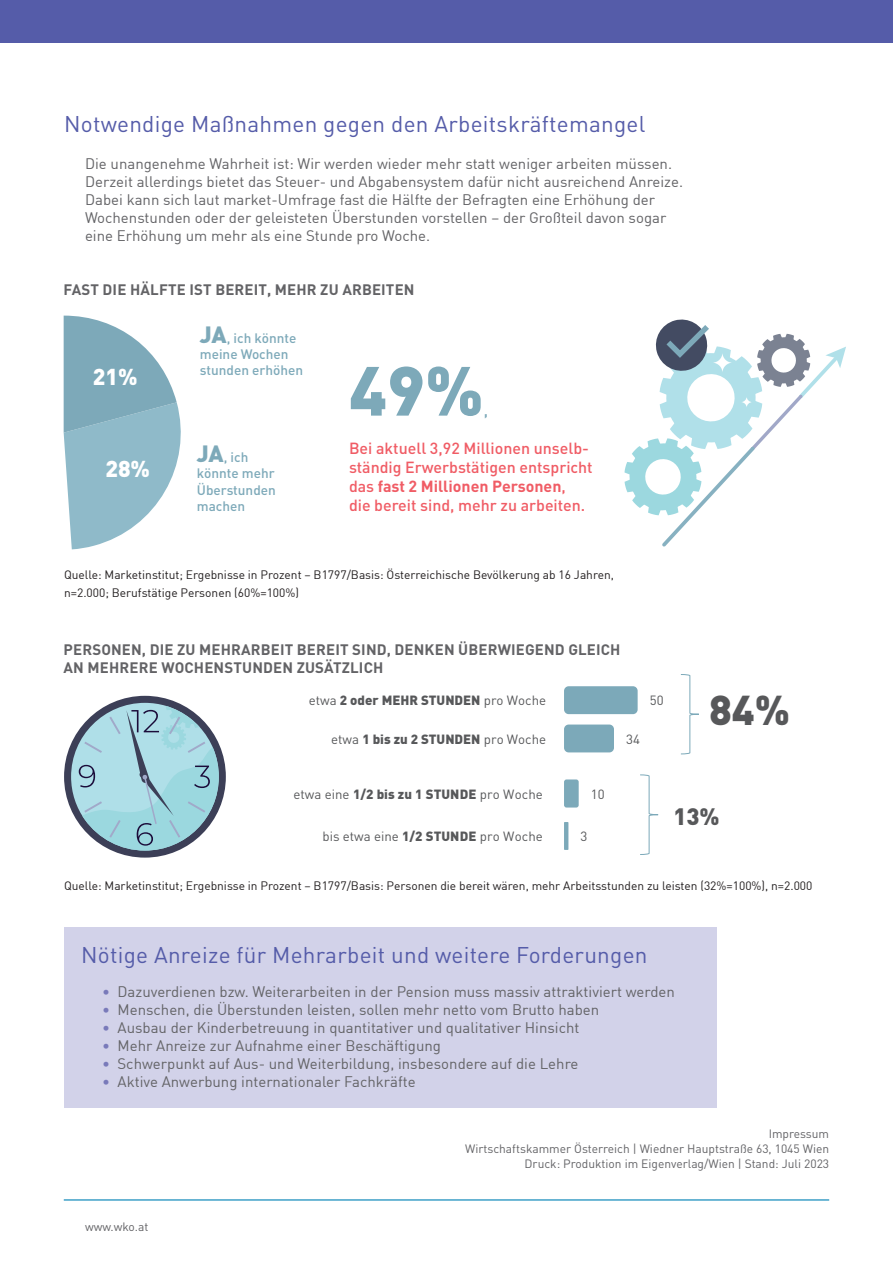
<style>
.page{position:relative;width:893px;height:1263px;background:#fff}
.page>*{position:absolute;margin:0;border:0;box-sizing:border-box;transform-origin:0 0}
.t1{font:900 68.4px "DIN Pro";color:#7da9b9}
.t2{font:900 41.1px "DIN Pro";color:#57585a}
.t3{font:900 23.4px "DIN Pro";color:#57585a}
.t4{font:900 22.8px "DIN Pro";color:#fff}
.t5{font:22.5px "DIN Pro";letter-spacing:.01em;color:#555ca9}
.t6{font:500 15.9px/19.2px "DIN Pro";color:#f05c65}
.t7{font:500 15.9px "DIN Pro";color:#7da9b9}
.t8{font:15px/18px "DIN";color:#636366}
.t9{font:700 15px/18px "DIN Pro";letter-spacing:.01em;color:#636366}
.t10{font:500 13.5px/16.4px "DIN Pro";color:#7da9b9}
.t11{font:13.2px "DIN Pro";letter-spacing:.005em;color:#57585a}
.t12{font:900 13.2px "DIN Pro";color:#57585a}
.t13{font:12px/18px "DIN";color:#231f20}
.t14{font:12px/15px "DIN Pro";color:#636366;text-align:right}
.s1{font-weight:900;font-size:23.25px}
.s2{font-weight:700}
.s3{font-weight:400}
.s4{font-weight:900}
.s5{color:#797aba}
</style>
<div class="page">
<hr style="left:64px;top:1199px;width:765px;height:2px;background:#3ea0c7">
<div style="left:64px;top:928px;width:653px;height:180px;background:#d2d2e9"></div>
<div style="left:0;top:0;width:893px;height:43px;background:#555ca9"></div>
<svg style="left:624px;top:319px;width:222px;height:228px"></svg>
<div style="left:699px;top:379px;width:11px;height:12px;background:#fff;border-radius:50%"></div>
<svg style="left:741px;top:396px;width:11px;height:12px"></svg>
<svg style="left:712px;top:352px;width:21px;height:21px"></svg>
<svg style="left:64px;top:316px;width:117px;height:233px"></svg>
<hr style="left:564px;top:822px;width:4px;height:28px;background:#7ca9b9">
<div style="left:564px;top:779px;width:15px;height:28px;background:#7ca9b9;border-radius:2px"></div>
<div style="left:564px;top:724px;width:50px;height:28px;background:#7ca9b9;border-radius:5px"></div>
<div style="left:564px;top:686px;width:74px;height:28px;background:#7ca9b9;border-radius:5px"></div>
<svg style="left:640px;top:774px;width:19px;height:81px"></svg>
<svg style="left:680px;top:674px;width:19px;height:80px"></svg>
<div style="left:64px;top:696px;width:162px;height:162px;background:#3c3f57;border-radius:50%"></div>
<svg style="left:71px;top:703px;width:148px;height:147px"></svg>
<h3 class="t5" style="left:64px;top:108px;width:583px">Notwendige Maßnahmen gegen den Arbeitskräftemangel</h3>
<p class="t8" style="left:85px;top:154px;width:600px">Die unangenehme Wahrheit ist: Wir werden wieder mehr statt weniger arbeiten müssen.<br>Derzeit allerdings bietet das Steuer- und Abgabensystem dafür nicht ausreichend Anreize.<br>Dabei kann sich laut market-Umfrage fast die Hälfte der Befragten eine Erhöhung der Wochenstunden oder der geleisteten Überstunden vorstellen – der Großteil davon sogar eine Erhöhung um mehr als eine Stunde pro Woche.</p>
<p class="t9" style="left:64px;top:279px;width:352px">FAST DIE HÄLFTE IST BEREIT, MEHR ZU ARBEITEN</p>
<h3 class="t4" style="left:93px;top:361px;width:46px">21%</h3>
<h3 class="t4" style="left:105px;top:453px;width:46px">28%</h3>
<p class="t10" style="left:200px;top:329px;width:105px"><span class="s1">JA</span>, ich könnte meine Wochen stunden erhöhen</p>
<p class="t10" style="left:197px;top:448px;width:80px"><span class="s1">JA</span>, ich könnte mehr<br>Überstunden machen</p>
<h1 class="t1" style="left:349px;top:344px;width:136px">49%</h1>
<p class="t7" style="left:484px;top:399px;width:6px">,</p>
<p class="t6" style="left:349px;top:438px;width:245px">Bei aktuell 3,92 Millionen unselb&shy;ständig Erwerbstätigen entspricht das <span class="s2">FAST 2 M ILLIONEN PERSONEN</span>,<br>die bereit sind, mehr zu arbeiten.</p>
<p class="t13" style="left:64px;top:565px;width:551px">Quelle: Marketinstitut; Ergebnisse in Prozent – B1797/Basis: Österreichische Bevölkerung ab 16 Jahren, n=2.000; Berufstätige Personen (60%=100%)</p>
<p class="t9" style="left:64px;top:639px;width:558px">PERSONEN, DIE ZU M EHRARBEIT BEREIT SIND, DENKEN ÜBERWIEGEND GLEICH<br>AN MEHRERE WOCHENSTUNDEN ZUSÄTZLICH</p>
<p class="t12" style="left:309px;top:692px;width:239px"><span class="s3">etwa</span> 2 oder MEHR STUNDEN <span class="s3">pro Woche</span></p>
<p class="t11" style="left:650px;top:692px;width:15px">50</p>
<p class="t12" style="left:331px;top:730px;width:217px"><span class="s3">etwa</span> 1 bis zu 2 STUNDEN <span class="s3">pro Woche</span></p>
<p class="t11" style="left:626px;top:730px;width:15px">34</p>
<h2 class="t2" style="left:709px;top:682px;width:83px">84%</h2>
<p class="t11" style="left:293px;top:785px;width:251px">etwa eine <span class="s4">1/2 bis zu 1 STUNDE</span> pro Woche</p>
<p class="t11" style="left:591px;top:785px;width:15px">10</p>
<p class="t11" style="left:323px;top:827px;width:222px">bis etwa eine <span class="s4">1/2 STUNDE</span> pro Woche</p>
<p class="t11" style="left:581px;top:827px;width:8px">3</p>
<h3 class="t3" style="left:673px;top:800px;width:48px">13%</h3>
<p class="t13" style="left:64px;top:877px;width:750px">Quelle: Marketinstitut; Ergebnisse in Prozent – B1797/Basis: Personen die bereit wären, mehr Arbeitsstunden zu leisten (32%=100%), n=2.000</p>
<h3 class="t5" style="left:81px;top:940px;width:568px">Nötige Anreize für Mehrarbeit und weitere Forderungen</h3>
<p class="t8" style="left:102px;top:982px;width:574px"><span class="s5">•</span> Dazuverdienen bzw. Weiterarbeiten in der Pension muss massiv attraktiviert werden</p>
<p class="t8" style="left:102px;top:1000px;width:499px"><span class="s5">•</span> Menschen, die Überstunden leisten, sollen mehr netto vom Brutto haben</p>
<p class="t8" style="left:102px;top:1018px;width:479px"><span class="s5">•</span> Ausbau der Kinderbetreuung in quantitativer und qualitativer Hinsicht</p>
<p class="t8" style="left:102px;top:1036px;width:341px"><span class="s5">•</span> Mehr Anreize zur Aufnahme einer Beschäftigung</p>
<p class="t8" style="left:102px;top:1054px;width:478px"><span class="s5">•</span> Schwerpunkt auf Aus- und Weiterbildung, insbesondere auf die Lehre</p>
<p class="t8" style="left:102px;top:1072px;width:315px"><span class="s5">•</span> Aktive Anwerbung internationaler Fachkräfte</p>
<p class="t14" style="left:85px;top:1218px;width:65px">www.wko.at</p>
<p class="t14" style="left:465px;top:1126px;width:366px">Impressum<br>Wirtschaftskammer Österreich | Wiedner Hauptstraße 63, 1045 Wien<br>Druck: Produktion im Eigenverlag/Wien | Stand: Juli 2023</p>
</div>
